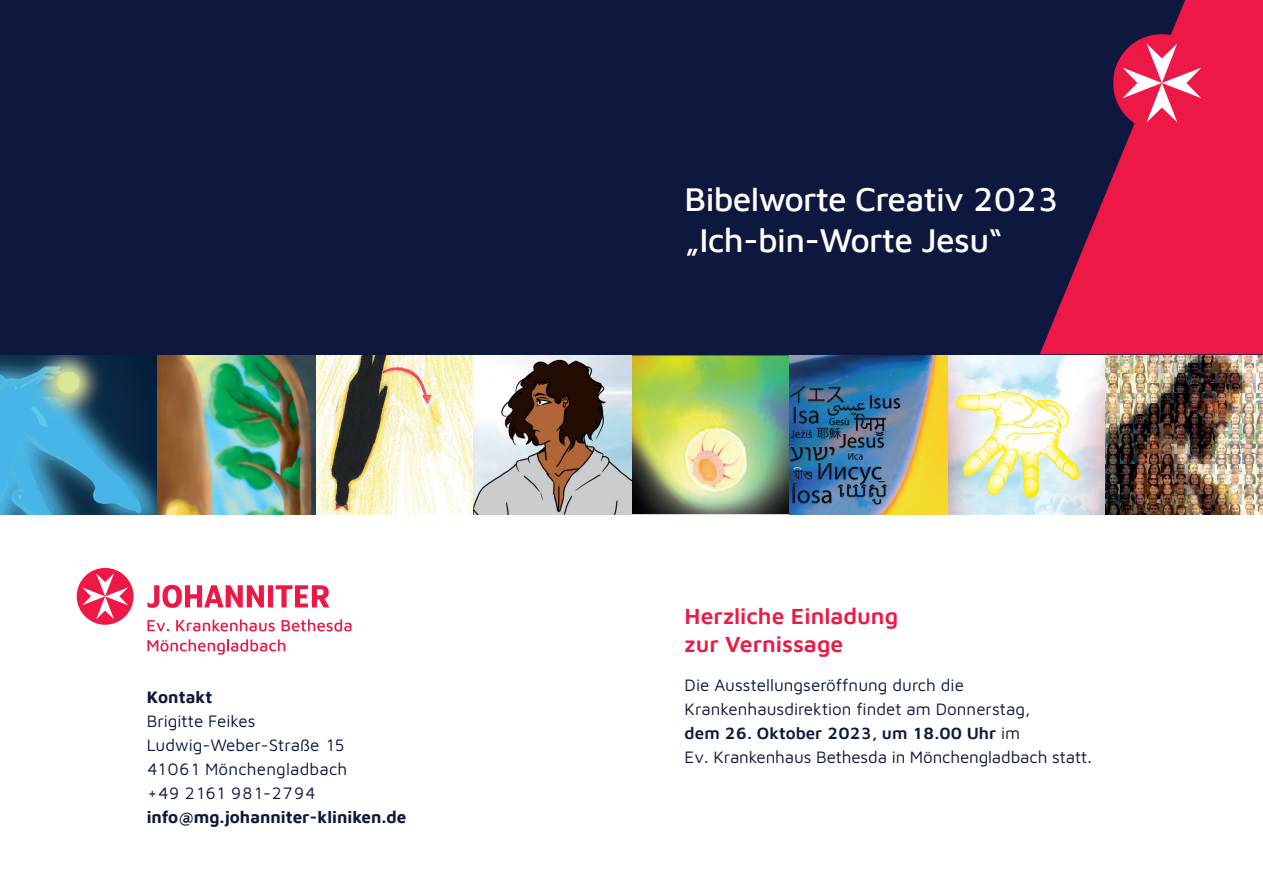
<style>
.page{position:relative;width:1263px;height:893px;background:#fff}
.page>*{position:absolute;margin:0;border:0;box-sizing:border-box;transform-origin:0 0}
.t1{font:500 33.75px/40.5px "Maven Johanniter";letter-spacing:-.02em;color:#fff}
.t2{font:600 22.95px/27.6px "Maven Johanniter";color:#ed1845}
.t3{font:17.1px/24px "Maven Johanniter";color:#0e173e}
.t4{font:700 17.1px "Maven Johanniter";color:#0e173e}
.s1{font-weight:600}
</style>
<div class="page">
<div style="left:0;top:0;width:1263px;height:513px;background:#0e173e"></div>
<img style="left:0;top:355px;width:789px;height:159px">
<img style="left:789px;top:355px;width:474px;height:159px">
<img style="left:947px;top:355px;width:1px;height:159px">
<svg style="left:1040px;top:0;width:223px;height:354px;fill:#ed1845"></svg>
<svg style="left:1113px;top:34px;width:100px;height:98px;background:#d83b61"></svg>
<svg style="left:77px;top:568px;width:274px;height:63px"></svg>
<svg style="left:147px;top:639px;width:138px;height:16px"></svg>
<p class="t4" style="left:147px;top:685px;width:67px">Kontakt</p>
<p class="t3" style="left:147px;top:708px;width:202px">Brigitte Feikes<br>Ludwig-Weber-Straße 15<br>41061 Mönchengladbach +49 2161 981-2794</p>
<p class="t4" style="left:147px;top:805px;width:261px">info@mg.johanniter-kliniken.de</p>
<h1 class="t1" style="left:685px;top:177px;width:376px">Bibelworte Creativ 2023 „Ich-bin-Worte Jesu“</h1>
<h2 class="t2" style="left:685px;top:601px;width:215px">Herzliche Einladung zur Vernissage</h2>
<p class="t3" style="left:685px;top:672px;width:409px">Die Ausstellungseröffnung durch die Krankenhausdirektion findet am Donnerstag,<br><span class="s1">dem 26. Oktober 2023, um 18.00 Uhr</span> im<br>Ev. Krankenhaus Bethesda in Mönchengladbach statt.</p>
</div>
